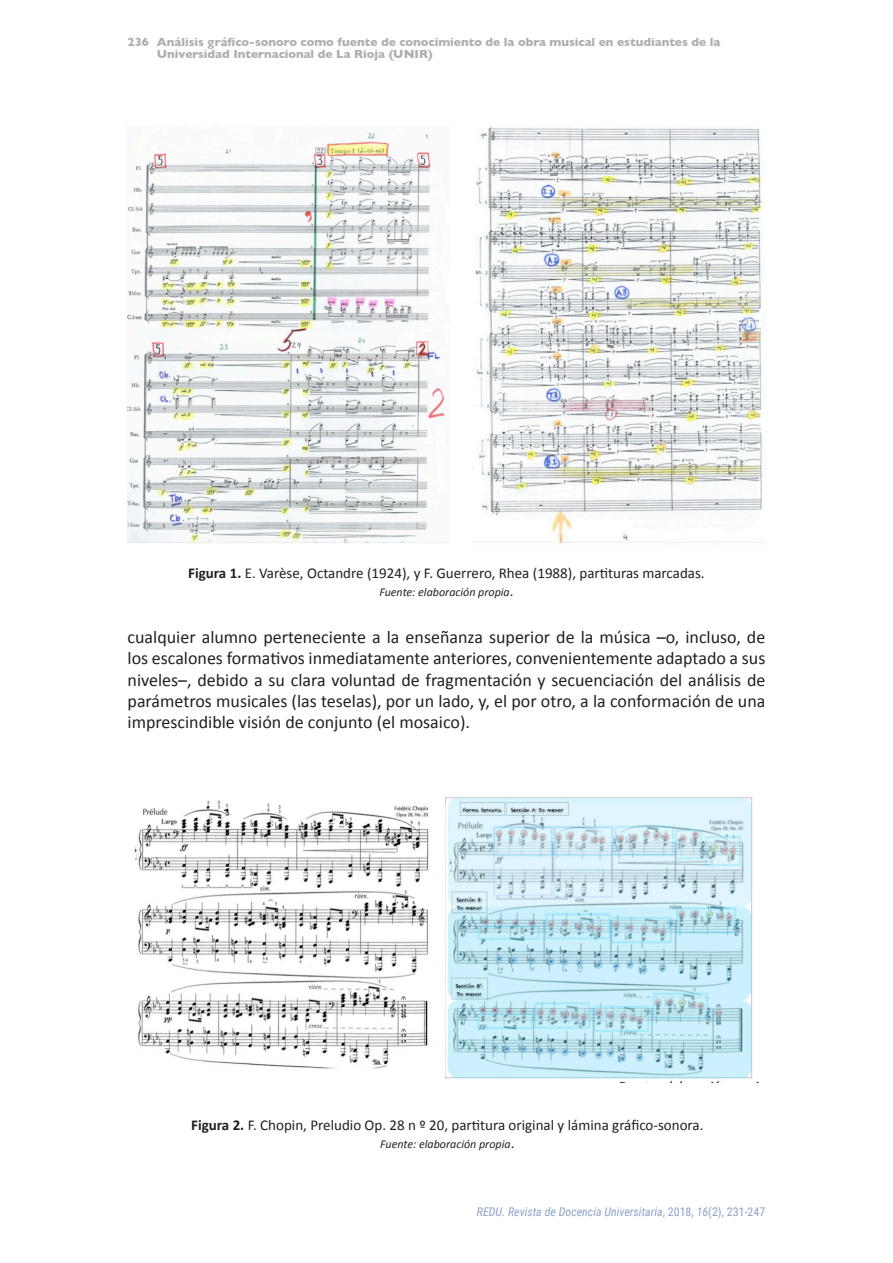
<style>
.page{position:relative;width:893px;height:1263px;background:#fff}
.page>*{position:absolute;margin:0;border:0;box-sizing:border-box;transform-origin:0 0}
.REDU_TXTGRAL{font:18px/21px "Calibri";color:#231f20;text-align:justify}
.REDU_TIT_TABLA{font:15px "Calibri";color:#231f20}
.t1{font:700 12px/12px "Gill Sans";color:#b0aead}
.t2{font:italic 12px "Roboto Condensed";color:#8ca3c4}
.REDU_TIT_TABLA-2{font:italic 12px "Calibri";color:#231f20}
.s1{font-weight:700}
.s2{font-style:normal;font-size:15px}
.s3{font-style:normal}
</style>
<div class="page">
<img style="left:128px;top:126px;width:637px;height:417px">
<img style="left:134px;top:797px;width:625px;height:286px">
<p class="t1" style="left:128px;top:35px;width:23px">236</p>
<p class="t1" style="left:157px;top:35px;width:565px">Análisis gráfico-sonoro como fuente de conocimiento de la obra musical en estudiantes de la<br>Universidad Internacional de La Rioja (UNIR)</p>
<p class="REDU_TIT_TABLA" style="left:188px;top:563px;width:518px"><span class="s1">Figura 1.</span> E. Varèse, Octandre (1924), y F. Guerrero, Rhea (1988), partituras marcadas.</p>
<p class="REDU_TIT_TABLA-2" style="left:379px;top:584px;width:136px">Fuente: elaboración propia<span class="s2">.</span></p>
<p class="REDU_TXTGRAL" style="left:128px;top:627px;width:639px">cualquier alumno perteneciente a la enseñanza superior de la música –o, incluso, de los escalones formativos inmediatamente anteriores, convenientemente adaptado a sus niveles–, debido a su clara voluntad de fragmentación y secuenciación del análisis de parámetros musicales (las teselas), por un lado, y, el por otro, a la conformación de una imprescindible visión de conjunto (el mosaico).</p>
<p class="REDU_TIT_TABLA" style="left:191px;top:1116px;width:514px"><span class="s1">Figura 2.</span> F. Chopin, Preludio Op. 28 n º 20, partitura original y lámina gráfico-sonora.</p>
<p class="REDU_TIT_TABLA-2" style="left:380px;top:1136px;width:136px">Fuente: elaboración propia<span class="s2">.</span></p>
<p class="t2" style="left:477px;top:1204px;width:290px">REDU. Revista de Docencia Universitaria<span class="s3">, 2018,</span> 16<span class="s3">(2), 231-247</span></p>
</div>
